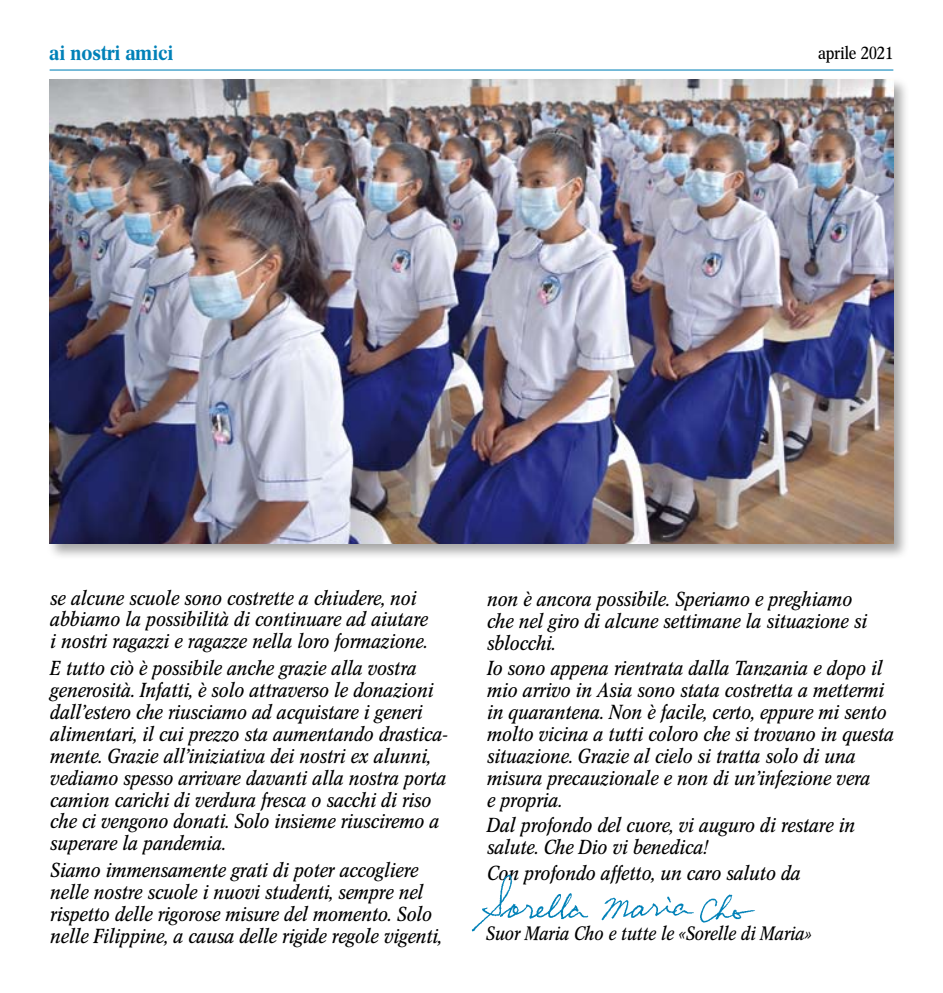
<style>
.page{position:relative;width:943px;height:993px;background:#fff}
.page>*{position:absolute;margin:0;border:0;box-sizing:border-box;transform-origin:0 0}
.t1{font:21px "Cnn Med";color:#0081b8}
.t2{font:20.12px/21.9px "Cnn Ita";letter-spacing:.015em;color:#000}
.t3{font:19.25px "Cnn Ita";letter-spacing:.015em;color:#000}
.t4{font:17.5px "Cnn Reg";color:#000;scale:1.05 1}
</style>
<div class="page">
<hr style="left:50px;top:69px;width:843px;height:1px;background:#0081b8">
<div style="left:47px;top:77px;width:862px;height:483px;background:#000;opacity:.35"></div>
<img style="left:50px;top:79px;width:843px;height:464px">
<img style="left:471px;top:874px;width:284px;height:58px">
<p class="t1" style="left:50px;top:40px;width:125px">ai nostri amici</p>
<p class="t4" style="left:818px;top:43px;width:73px">aprile 2021</p>
<p class="t2" style="left:50px;top:586px;width:379px">se alcune scuole sono costrette a chiudere, noi abbiamo la possibilità di continuare ad aiutare i nostri ragazzi e ragazze nella loro formazione.</p>
<p class="t2" style="left:50px;top:657px;width:399px">E tutto ciò è possibile anche grazie alla vostra generosità. Infatti, è solo attraverso le donazioni dall’estero che riusciamo ad acquistare i generi alimentari, il cui prezzo sta aumentando drastica&shy;mente. Grazie all’iniziativa dei nostri ex alunni, vediamo spesso arrivare davanti alla nostra porta camion carichi di verdura fresca o sacchi di riso che ci vengono donati. Solo insieme riusciremo a superare la pandemia.</p>
<p class="t2" style="left:50px;top:859px;width:393px">Siamo immensamente grati di poter accogliere nelle nostre scuole i nuovi studenti, sempre nel rispetto delle rigorose misure del momento. Solo nelle Filippine, a causa delle rigide regole vigenti,</p>
<p class="t2" style="left:486px;top:588px;width:381px">non è ancora possibile. Speriamo e preghiamo che nel giro di alcune settimane la situazione si sblocchi.</p>
<p class="t2" style="left:486px;top:657px;width:408px">Io sono appena rientrata dalla Tanzania e dopo il mio arrivo in Asia sono stata costretta a mettermi in quarantena. Non è facile, certo, eppure mi sento molto vicina a tutti coloro che si trovano in questa situazione. Grazie al cielo si tratta solo di una misura precauzionale e non di un’infezione vera<br>e propria.</p>
<p class="t2" style="left:486px;top:814px;width:369px">Dal profondo del cuore, vi auguro di restare in salute. Che Dio vi benedica!</p>
<p class="t2" style="left:486px;top:861px;width:315px">Con profondo affetto, un caro saluto da</p>
<p class="t3" style="left:485px;top:922px;width:327px">Suor Maria Cho e tutte le «Sorelle di Maria»</p>
</div>
